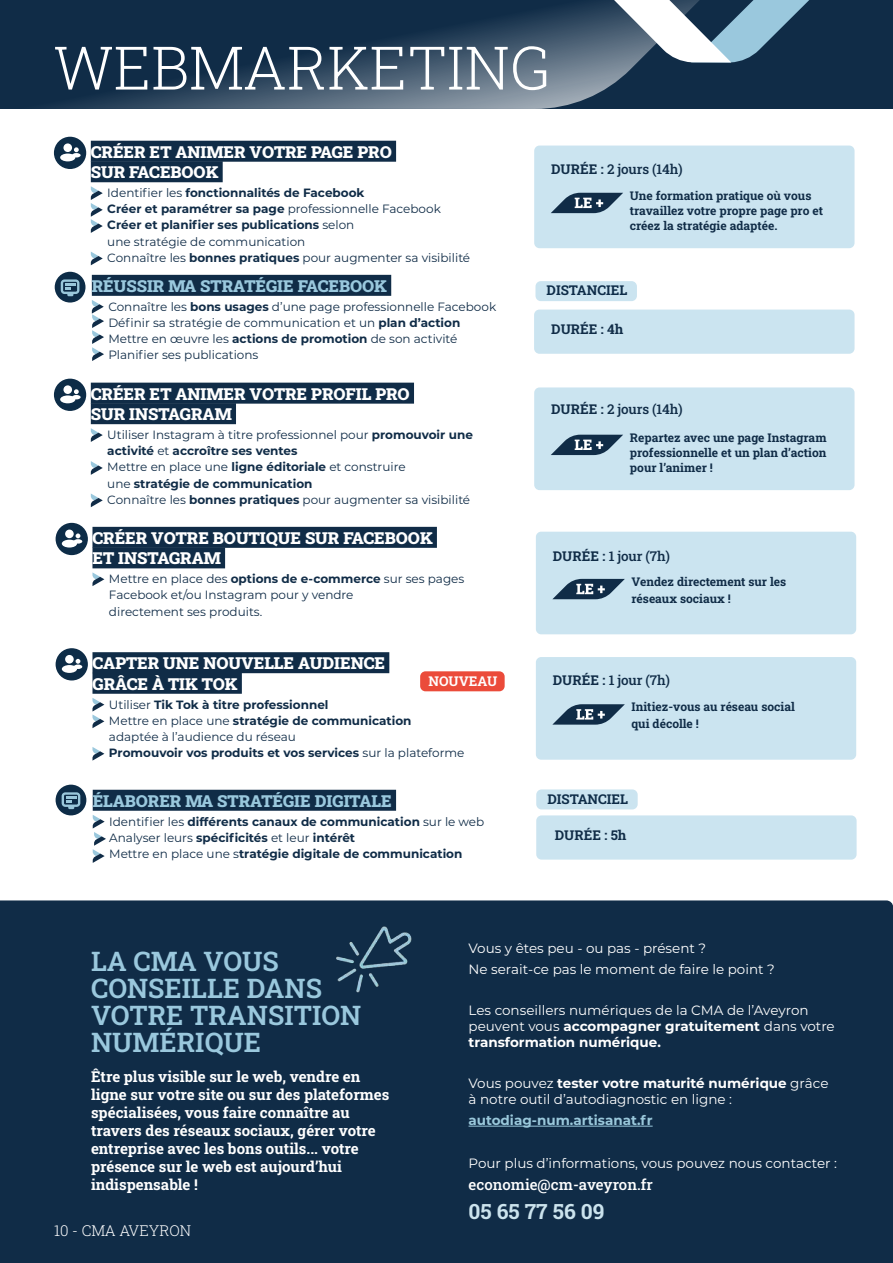
<style>
.page{position:relative;width:893px;height:1263px;background:#fff}
.page>*{position:absolute;margin:0;border:0;box-sizing:border-box;transform-origin:0 0}
.t1{font:300 60px "Roboto Slab";color:#fff}
.t2{font:600 27px/27px "Roboto Slab";color:#9ac8dd}
.t3{font:700 21px "Roboto Slab";color:#cbe3ed}
.t4{font:900 16.5px/20.5px "Roboto Slab";color:#fff}
.t5{font:900 16.5px "Roboto Slab";color:#9ac8dd}
.t6{font:700 15px/18px "Roboto Slab";color:#fff}
.t7{font:500 15px "Roboto Slab";color:#fff}
.t8{font:300 15px "Roboto Slab";color:#fff}
.t9{font:13.5px/16.2px "Montserrat";color:#fff}
.t10{font:500 13.5px "Roboto Slab";letter-spacing:-.01em;color:#102c47}
.t11{font:700 13.5px "Montserrat";color:#9ac8db}
.t12{font:700 13.5px "Roboto Slab";color:#0e2c48}
.t13{font:700 13.5px "Roboto Slab";color:#102c47}
.t14{font:700 13.5px "Roboto Slab";color:#fff}
.t15{font:12px/16.2px "Montserrat";color:#102c47}
.t16{font:700 12px/16.2px "Montserrat";color:#102c47}
.t17{font:700 12px/15px "Roboto Slab";color:#102c47}
.s1{font-weight:700}
.s2{font-weight:400}
</style>
<div class="page">
<div style="left:0;top:0;width:893px;height:109px;background:#102c47"></div>
<svg style="left:57px;top:7px;width:580px;height:102px"></svg>
<div style="left:0;top:900px;width:893px;height:363px;background:#102c47"></div>
<hr style="left:468px;top:1126px;width:185px;height:1px;background:#9ac8db">
<div style="left:91px;top:141px;width:305px;height:21px;background:#102c47"></div>
<div style="left:91px;top:161px;width:132px;height:21px;background:#102c47"></div>
<svg style="left:91px;top:186px;width:12px;height:47px"></svg>
<svg style="left:91px;top:252px;width:12px;height:13px"></svg>
<div style="left:534px;top:146px;width:320px;height:102px;background:#cbe4f0;border-radius:5px"></div>
<svg style="left:551px;top:193px;width:72px;height:20px"></svg>
<div style="left:55px;top:137px;width:30px;height:31px;background:#0d2c47;border-radius:50%"></div>
<div style="left:54px;top:137px;width:32px;height:32px;border:2px solid #0d2c47;border-radius:50%"></div>
<div style="left:60px;top:154px;width:15px;height:7px;background:#fff;border-radius:50%"></div>
<div style="left:63px;top:143px;width:9px;height:9px;background:#fff;border-radius:50%"></div>
<svg style="left:72px;top:147px;width:9px;height:10px"></svg>
<div style="left:91px;top:383px;width:323px;height:21px;background:#102c47"></div>
<div style="left:91px;top:403px;width:145px;height:21px;background:#102c47"></div>
<svg style="left:91px;top:428px;width:12px;height:14px"></svg>
<svg style="left:91px;top:461px;width:12px;height:14px"></svg>
<svg style="left:91px;top:493px;width:12px;height:14px"></svg>
<div style="left:534px;top:387px;width:320px;height:103px;background:#cbe4f0;border-radius:5px"></div>
<svg style="left:551px;top:435px;width:72px;height:20px"></svg>
<div style="left:55px;top:379px;width:30px;height:31px;background:#0d2c47;border-radius:50%"></div>
<div style="left:54px;top:379px;width:32px;height:32px;border:2px solid #0d2c47;border-radius:50%"></div>
<div style="left:60px;top:395px;width:15px;height:8px;background:#fff;border-radius:50%"></div>
<div style="left:63px;top:385px;width:9px;height:9px;background:#fff;border-radius:50%"></div>
<svg style="left:72px;top:389px;width:9px;height:10px"></svg>
<div style="left:92px;top:527px;width:345px;height:21px;background:#102c47"></div>
<div style="left:92px;top:547px;width:133px;height:21px;background:#102c47"></div>
<svg style="left:92px;top:572px;width:12px;height:14px"></svg>
<div style="left:536px;top:532px;width:320px;height:102px;background:#cbe4f0;border-radius:5px"></div>
<svg style="left:552px;top:579px;width:73px;height:20px"></svg>
<div style="left:56px;top:524px;width:31px;height:30px;background:#0d2c47;border-radius:50%"></div>
<div style="left:56px;top:523px;width:32px;height:32px;border:2px solid #0d2c47;border-radius:50%"></div>
<div style="left:62px;top:540px;width:15px;height:7px;background:#fff;border-radius:50%"></div>
<div style="left:65px;top:530px;width:9px;height:8px;background:#fff;border-radius:50%"></div>
<div style="left:74px;top:539px;width:8px;height:5px;background:#fff;border-radius:50%"></div>
<svg style="left:76px;top:533px;width:4px;height:5px"></svg>
<svg style="left:578px;top:0;width:231px;height:63px"></svg>
<div style="left:92px;top:652px;width:297px;height:21px;background:#102c47"></div>
<div style="left:92px;top:673px;width:150px;height:21px;background:#102c47"></div>
<svg style="left:92px;top:698px;width:12px;height:30px"></svg>
<svg style="left:92px;top:747px;width:12px;height:14px"></svg>
<div style="left:536px;top:657px;width:320px;height:103px;background:#cbe4f0;border-radius:5px"></div>
<svg style="left:552px;top:704px;width:73px;height:21px"></svg>
<div style="left:56px;top:649px;width:31px;height:31px;background:#0d2c47;border-radius:50%"></div>
<div style="left:56px;top:648px;width:32px;height:32px;border:2px solid #0d2c47;border-radius:50%"></div>
<div style="left:62px;top:665px;width:15px;height:8px;background:#fff;border-radius:50%"></div>
<div style="left:65px;top:655px;width:9px;height:8px;background:#fff;border-radius:50%"></div>
<div style="left:74px;top:664px;width:8px;height:5px;background:#fff;border-radius:50%"></div>
<svg style="left:76px;top:659px;width:4px;height:5px"></svg>
<div style="left:420px;top:671px;width:85px;height:20px;background:#eb4b3a;border-radius:5px"></div>
<img style="left:332px;top:921px;width:82px;height:82px">
<div style="left:92px;top:275px;width:299px;height:21px;background:#102c47"></div>
<div style="left:534px;top:310px;width:320px;height:44px;background:#cbe4f0;border-radius:5px"></div>
<div style="left:55px;top:272px;width:30px;height:31px;background:#0d2c47;border-radius:50%"></div>
<svg style="left:61px;top:279px;width:18px;height:17px"></svg>
<div style="left:535px;top:281px;width:102px;height:20px;background:#cbe4f0;border-radius:5px"></div>
<svg style="left:92px;top:300px;width:12px;height:61px"></svg>
<div style="left:93px;top:790px;width:303px;height:21px;background:#102c47"></div>
<div style="left:536px;top:815px;width:321px;height:45px;background:#cbe4f0;border-radius:5px"></div>
<div style="left:536px;top:789px;width:102px;height:20px;background:#cbe4f0;border-radius:5px"></div>
<div style="left:56px;top:785px;width:30px;height:30px;background:#0d2c47;border-radius:50%"></div>
<svg style="left:62px;top:792px;width:18px;height:17px"></svg>
<svg style="left:93px;top:815px;width:13px;height:48px"></svg>
<h1 class="t1" style="left:53px;top:27px;width:499px">WEBMARKETING</h1>
<h3 class="t4" style="left:91px;top:141px;width:302px">CRÉER ET ANIMER VOTRE PAGE PRO<br>SUR FACEBOOK</h3>
<p class="t15" style="left:107px;top:184px;width:364px">Identifier les <span class="s1">fonctionnalités de Facebook<br>Créer et paramétrer sa page</span> professionnelle Facebook <span class="s1">Créer et planifier ses publications</span> selon<br>une stratégie de communication<br>Connaître les <span class="s1">bonnes pratiques</span> pour augmenter sa visibilité</p>
<h3 class="t5" style="left:92px;top:275px;width:297px">RÉUSSIR MA STRATÉGIE FACEBOOK</h3>
<p class="t15" style="left:108px;top:298px;width:389px">Connaître les <span class="s1">bons usages</span> d’une page professionnelle Facebook Définir sa stratégie de communication et un <span class="s1">plan d’action </span>Mettre en œuvre les <span class="s1">actions de promotion</span> de son activité Planifier ses publications</p>
<h3 class="t4" style="left:91px;top:383px;width:320px">CRÉER ET ANIMER VOTRE PROFIL PRO<br>SUR INSTAGRAM</h3>
<p class="t15" style="left:107px;top:426px;width:367px">Utiliser Instagram à titre professionnel pour <span class="s1">promouvoir une activité</span> et <span class="s1">accroître ses ventes<br></span>Mettre en place une <span class="s1">ligne éditoriale</span> et construire<br>une <span class="s1">stratégie de communication<br></span>Connaître les <span class="s1">bonnes pratiques</span> pour augmenter sa visibilité</p>
<h3 class="t4" style="left:92px;top:527px;width:342px">CRÉER VOTRE BOUTIQUE SUR FACEBOOK<br>ET INSTAGRAM</h3>
<p class="t15" style="left:109px;top:570px;width:357px">Mettre en place des <span class="s1">options de e-commerce</span> sur ses pages<br>Facebook et/ou Instagram pour y vendre<br>directement ses produits.</p>
<h3 class="t4" style="left:92px;top:652px;width:294px">CAPTER UNE NOUVELLE AUDIENCE<br>GRÂCE À TIK TOK</h3>
<p class="t16" style="left:109px;top:695px;width:357px"><span class="s2">Utiliser</span> Tik Tok à titre professionnel<br><span class="s2">Mettre en place une</span> stratégie de communication<br><span class="s2">adaptée à l’audience du réseau<br></span>Promouvoir vos produits et vos services <span class="s2">sur la plateforme</span></p>
<p class="t14" style="left:428px;top:672px;width:70px">NOUVEAU</p>
<h3 class="t5" style="left:93px;top:789px;width:301px">ÉLABORER MA STRATÉGIE DIGITALE</h3>
<p class="t16" style="left:109px;top:812px;width:377px"><span class="s2">Identifier les</span> différents canaux de communication <span class="s2">sur le web<br>Analyser leurs</span> spécificités <span class="s2">et leur</span> intérêt<br><span class="s2">Mettre en place une s</span>tratégie digitale de communication</p>
<p class="t10" style="left:551px;top:159px;width:133px"><span class="s1">DURÉE :</span> 2 jours (14h)</p>
<p class="t17" style="left:630px;top:187px;width:195px">Une formation pratique où vous travaillez votre propre page pro et créez la stratégie adaptée.</p>
<p class="t12" style="left:547px;top:281px;width:82px">DISTANCIEL</p>
<p class="t13" style="left:551px;top:320px;width:74px">DURÉE : 4h</p>
<p class="t10" style="left:551px;top:400px;width:133px"><span class="s1">DURÉE :</span> 2 jours (14h)</p>
<p class="t17" style="left:630px;top:429px;width:198px;text-align:justify">Repartez avec une page Instagram professionnelle et un plan d’action pour l’animer !</p>
<p class="t10" style="left:553px;top:547px;width:119px"><span class="s1">DURÉE :</span> 1 jour (7h)</p>
<p class="t17" style="left:631px;top:572px;width:156px;line-height:17.1px">Vendez directement sur les réseaux sociaux !</p>
<p class="t10" style="left:553px;top:671px;width:119px"><span class="s1">DURÉE :</span> 1 jour (7h)</p>
<p class="t17" style="left:631px;top:698px;width:165px;line-height:17.1px">Initiez-vous au réseau social qui décolle !</p>
<p class="t12" style="left:547px;top:789px;width:82px">DISTANCIEL</p>
<p class="t13" style="left:555px;top:826px;width:73px">DURÉE : 5h</p>
<h2 class="t2" style="left:91px;top:947px;width:272px">LA CMA VOUS<br>CONSEILLE DANS<br>VOTRE TRANSITION<br>NUMÉRIQUE</h2>
<p class="t9" style="left:468px;top:938px;width:308px;line-height:20.4px">Vous y êtes peu - ou pas - présent ?<br>Ne serait-ce pas le moment de faire le point ?</p>
<p class="t9" style="left:468px;top:1001px;width:368px">Les conseillers numériques de la CMA de l’Aveyron peuvent vous <span class="s1">accompagner gratuitement</span> dans votre <span class="s1">transformation numérique.</span></p>
<p class="t9" style="left:468px;top:1075px;width:361px">Vous pouvez <span class="s1">tester votre maturité numérique</span> grâce à notre outil d’autodiagnostic en ligne :</p>
<p class="t11" style="left:468px;top:1110px;width:186px">autodiag-num.artisanat.fr</p>
<p class="t9" style="left:468px;top:1154px;width:370px">Pour plus d’informations, vous pouvez nous contacter :</p>
<p class="t7" style="left:468px;top:1174px;width:186px">economie@cm-aveyron.fr</p>
<h3 class="t3" style="left:468px;top:1197px;width:138px">05 65 77 56 09</h3>
<p class="t6" style="left:91px;top:1067px;width:300px">Être plus visible sur le web, vendre en ligne sur votre site ou sur des plateformes spécialisées, vous faire connaître au travers des réseaux sociaux, gérer votre entreprise avec les bons outils... votre présence sur le web est aujourd’hui indispensable !</p>
<p class="t8" style="left:54px;top:1221px;width:139px">10 - CMA AVEYRON</p>
</div>
